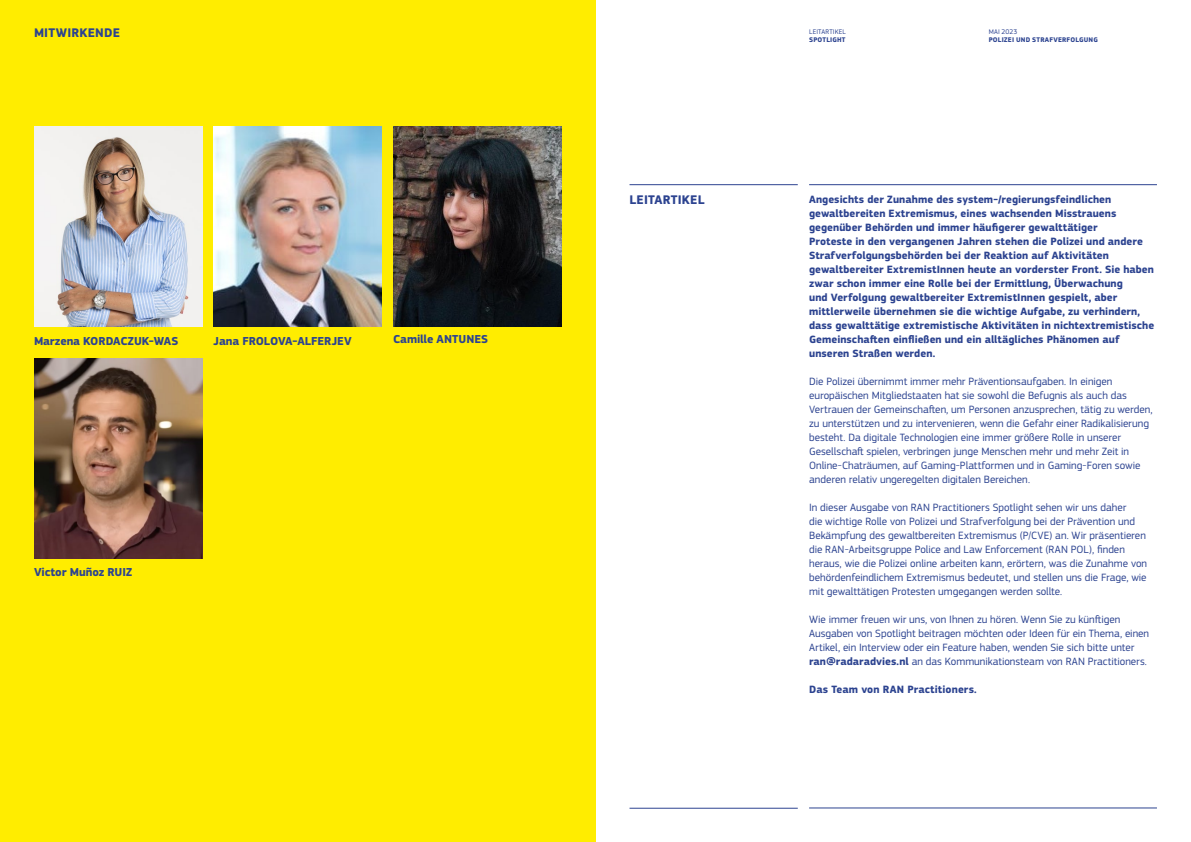
<style>
.page{position:relative;width:1191px;height:842px;background:#fff}
.page>*{position:absolute;margin:0;border:0;box-sizing:border-box;transform-origin:0 0}
.t1{font:700 13px "EC Square Sans Pro";letter-spacing:.015em;color:#2c4390}
.t2{font:700 12px "EC Square Sans Pro";letter-spacing:-.005em;color:#2c4390}
.t3{font:11px/14px "EC Square Sans Pro";color:#2c4390}
.t4{font:700 11px/14px "EC Square Sans Pro";letter-spacing:.005em;color:#2c4390}
.t5{font:700 7px "EC Square Sans Pro";letter-spacing:.025em;color:#2c4390}
.t6{font:7px "EC Square Sans Pro";letter-spacing:.02em;color:#2c4390}
.s1{font-weight:700}
</style>
<div class="page">
<div style="left:0;top:0;width:595px;height:842px;background:#ffed00"></div>
<hr style="left:629px;top:184px;width:168px;height:1px;background:#2c4390">
<hr style="left:629px;top:808px;width:168px;height:1px;background:#2c4390">
<hr style="left:809px;top:184px;width:348px;height:1px;background:#2c4390">
<hr style="left:809px;top:808px;width:348px;height:1px;background:#2c4390">
<img style="left:393px;top:126px;width:168px;height:201px">
<img style="left:34px;top:358px;width:168px;height:200px">
<img style="left:34px;top:126px;width:168px;height:201px">
<img style="left:214px;top:127px;width:168px;height:200px">
<p class="t1" style="left:34px;top:25px;width:87px">MITWIRKENDE</p>
<p class="t2" style="left:34px;top:334px;width:146px">Marzena KORDACZUK-WAS</p>
<p class="t2" style="left:393px;top:332px;width:96px">Camille ANTUNES</p>
<p class="t2" style="left:214px;top:334px;width:140px">Jana FROLOVA-ALFERJEV</p>
<p class="t2" style="left:34px;top:564px;width:100px">Victor Muñoz RUIZ</p>
<p class="t1" style="left:629px;top:192px;width:76px">LEITARTIKEL</p>
<p class="t6" style="left:809px;top:27px;width:38px">LEITARTIKEL</p>
<p class="t5" style="left:809px;top:35px;width:38px">SPOTLIGHT</p>
<p class="t6" style="left:988px;top:27px;width:30px">MAI 2023</p>
<p class="t5" style="left:988px;top:35px;width:111px">POLIZEI UND STRAFVERFOLGUNG</p>
<p class="t4" style="left:809px;top:193px;width:347px">Angesichts der Zunahme des system-/regierungsfeindlichen gewaltbereiten Extremismus, eines wachsenden Misstrauens gegenüber Behörden und immer häufigerer gewalttätiger<br>Proteste in den vergangenen Jahren stehen die Polizei und andere Strafverfolgungsbehörden bei der Reaktion auf Aktivitäten gewaltbereiter ExtremistInnen heute an vorderster Front. Sie haben zwar schon immer eine Rolle bei der Ermittlung, Überwachung<br>und Verfolgung gewaltbereiter ExtremistInnen gespielt, aber mittlerweile übernehmen sie die wichtige Aufgabe, zu verhindern, dass gewalttätige extremistische Aktivitäten in nichtextremistische Gemeinschaften einfließen und ein alltägliches Phänomen auf unseren Straßen werden.</p>
<p class="t3" style="left:809px;top:374px;width:345px">Die Polizei übernimmt immer mehr Präventionsaufgaben. In einigen europäischen Mitgliedstaaten hat sie sowohl die Befugnis als auch das Vertrauen der Gemeinschaften, um Personen anzusprechen, tätig zu werden, zu unterstützen und zu intervenieren, wenn die Gefahr einer Radikalisierung besteht. Da digitale Technologien eine immer größere Rolle in unserer Gesellschaft spielen, verbringen junge Menschen mehr und mehr Zeit in Online-Chaträumen, auf Gaming-Plattformen und in Gaming-Foren sowie anderen relativ ungeregelten digitalen Bereichen.</p>
<p class="t3" style="left:809px;top:500px;width:339px">In dieser Ausgabe von RAN Practitioners Spotlight sehen wir uns daher<br>die wichtige Rolle von Polizei und Strafverfolgung bei der Prävention und Bekämpfung des gewaltbereiten Extremismus (P/CVE) an. Wir präsentieren die RAN-Arbeitsgruppe Police and Law Enforcement (RAN POL), finden heraus, wie die Polizei online arbeiten kann, erörtern, was die Zunahme von behördenfeindlichem Extremismus bedeutet, und stellen uns die Frage, wie mit gewalttätigen Protesten umgegangen werden sollte.</p>
<p class="t3" style="left:809px;top:612px;width:341px">Wie immer freuen wir uns, von Ihnen zu hören. Wenn Sie zu künftigen Ausgaben von Spotlight beitragen möchten oder Ideen für ein Thema, einen Artikel, ein Interview oder ein Feature haben, wenden Sie sich bitte unter <span class="s1">ran@radaradvies.nl</span> an das Kommunikationsteam von RAN Practitioners.</p>
<p class="t4" style="left:809px;top:683px;width:169px">Das Team von RAN Practitioners.</p>
</div>
